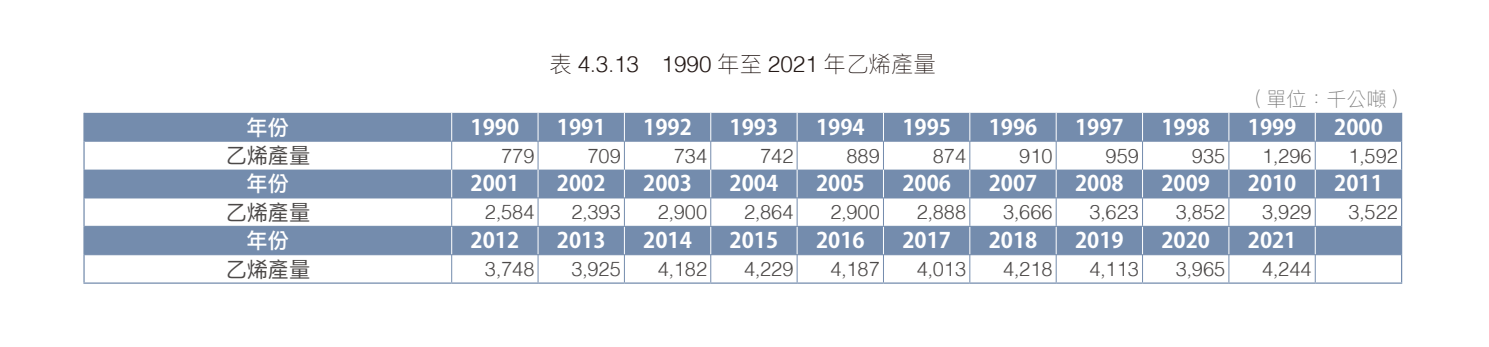
<style>
.page{position:relative;width:1489px;height:347px;background:#fff}
.page>*{position:absolute;margin:0;border:0;box-sizing:border-box;transform-origin:0 0}
.t1{font:300 22.5px "Helvetica";color:#231815}
.t2{font:700 21.25px "Koz Go Pr 6 N";color:#fff}
.t3{font:21.25px "Ping Fang TC";color:#4c4948}
.t4{font:500 21.25px "Ping Fang TC";color:#fff}
.t5{font:300 20px "Helvetica";color:#4c4948}
.t6{font:100 20px "Ping Fang TC";color:#767676}
.s1{font-family:"Ping Fang TC";font-weight:100}
</style>
<div class="page">
<svg style="left:85px;top:113px;width:1315px;height:141px;fill:#748cad"></svg>
<hr style="left:83px;top:113px;width:2px;height:28px;background:#748cad">
<hr style="left:83px;top:141px;width:2px;height:28px;background:#748cad">
<hr style="left:85px;top:141px;width:366px;height:1px;background:#748cad">
<hr style="left:451px;top:141px;width:87px;height:1px;background:#748cad">
<hr style="left:538px;top:141px;width:86px;height:1px;background:#748cad">
<hr style="left:624px;top:141px;width:86px;height:1px;background:#748cad">
<hr style="left:710px;top:141px;width:87px;height:1px;background:#748cad">
<hr style="left:797px;top:141px;width:86px;height:1px;background:#748cad">
<hr style="left:883px;top:141px;width:86px;height:1px;background:#748cad">
<hr style="left:969px;top:141px;width:87px;height:1px;background:#748cad">
<hr style="left:1056px;top:141px;width:86px;height:1px;background:#748cad">
<hr style="left:1142px;top:141px;width:86px;height:1px;background:#748cad">
<hr style="left:1228px;top:141px;width:87px;height:1px;background:#748cad">
<hr style="left:1315px;top:141px;width:85px;height:1px;background:#748cad">
<hr style="left:83px;top:169px;width:2px;height:29px;background:#748cad">
<hr style="left:83px;top:198px;width:2px;height:28px;background:#748cad">
<hr style="left:85px;top:197px;width:366px;height:1px;background:#748cad">
<hr style="left:451px;top:197px;width:87px;height:1px;background:#748cad">
<hr style="left:538px;top:197px;width:86px;height:1px;background:#748cad">
<hr style="left:624px;top:197px;width:86px;height:1px;background:#748cad">
<hr style="left:710px;top:197px;width:87px;height:1px;background:#748cad">
<hr style="left:797px;top:197px;width:86px;height:1px;background:#748cad">
<hr style="left:883px;top:197px;width:86px;height:1px;background:#748cad">
<hr style="left:969px;top:197px;width:87px;height:1px;background:#748cad">
<hr style="left:1056px;top:197px;width:86px;height:1px;background:#748cad">
<hr style="left:1142px;top:197px;width:86px;height:1px;background:#748cad">
<hr style="left:1228px;top:197px;width:87px;height:1px;background:#748cad">
<hr style="left:1315px;top:197px;width:85px;height:1px;background:#748cad">
<hr style="left:83px;top:226px;width:2px;height:28px;background:#748cad">
<hr style="left:85px;top:226px;width:366px;height:1px;background:#748cad">
<hr style="left:451px;top:226px;width:87px;height:1px;background:#748cad">
<hr style="left:538px;top:226px;width:86px;height:1px;background:#748cad">
<hr style="left:624px;top:226px;width:86px;height:1px;background:#748cad">
<hr style="left:710px;top:226px;width:87px;height:1px;background:#748cad">
<hr style="left:797px;top:226px;width:86px;height:1px;background:#748cad">
<hr style="left:883px;top:226px;width:86px;height:1px;background:#748cad">
<hr style="left:969px;top:226px;width:87px;height:1px;background:#748cad">
<hr style="left:1056px;top:226px;width:86px;height:1px;background:#748cad">
<hr style="left:1142px;top:226px;width:86px;height:1px;background:#748cad">
<hr style="left:1228px;top:226px;width:87px;height:1px;background:#748cad">
<hr style="left:1315px;top:226px;width:85px;height:1px;background:#748cad">
<hr style="left:83px;top:254px;width:2px;height:28px;background:#748cad">
<hr style="left:85px;top:254px;width:366px;height:1px;background:#748cad">
<hr style="left:83px;top:282px;width:368px;height:1px;background:#748cad">
<svg style="left:451px;top:113px;width:1px;height:169px"></svg>
<hr style="left:451px;top:254px;width:87px;height:1px;background:#748cad">
<hr style="left:451px;top:282px;width:87px;height:1px;background:#748cad">
<svg style="left:537px;top:113px;width:1px;height:169px"></svg>
<hr style="left:538px;top:254px;width:86px;height:1px;background:#748cad">
<hr style="left:538px;top:282px;width:86px;height:1px;background:#748cad">
<svg style="left:624px;top:113px;width:1px;height:169px"></svg>
<hr style="left:624px;top:254px;width:86px;height:1px;background:#748cad">
<hr style="left:624px;top:282px;width:86px;height:1px;background:#748cad">
<svg style="left:710px;top:113px;width:1px;height:169px"></svg>
<hr style="left:710px;top:254px;width:87px;height:1px;background:#748cad">
<hr style="left:710px;top:282px;width:87px;height:1px;background:#748cad">
<svg style="left:796px;top:113px;width:1px;height:169px"></svg>
<hr style="left:797px;top:254px;width:86px;height:1px;background:#748cad">
<hr style="left:797px;top:282px;width:86px;height:1px;background:#748cad">
<svg style="left:883px;top:113px;width:1px;height:169px"></svg>
<hr style="left:883px;top:254px;width:86px;height:1px;background:#748cad">
<hr style="left:883px;top:282px;width:86px;height:1px;background:#748cad">
<svg style="left:969px;top:113px;width:1px;height:169px"></svg>
<hr style="left:969px;top:254px;width:87px;height:1px;background:#748cad">
<hr style="left:969px;top:282px;width:87px;height:1px;background:#748cad">
<svg style="left:1055px;top:113px;width:1px;height:169px"></svg>
<hr style="left:1056px;top:254px;width:86px;height:1px;background:#748cad">
<hr style="left:1056px;top:282px;width:86px;height:1px;background:#748cad">
<svg style="left:1142px;top:113px;width:1px;height:169px"></svg>
<hr style="left:1142px;top:254px;width:86px;height:1px;background:#748cad">
<hr style="left:1142px;top:282px;width:86px;height:1px;background:#748cad">
<svg style="left:1228px;top:113px;width:1px;height:169px"></svg>
<hr style="left:1228px;top:254px;width:87px;height:1px;background:#748cad">
<hr style="left:1228px;top:282px;width:87px;height:1px;background:#748cad">
<svg style="left:1314px;top:113px;width:1px;height:169px"></svg>
<hr style="left:1315px;top:254px;width:85px;height:1px;background:#748cad">
<svg style="left:1400px;top:113px;width:1px;height:143px"></svg>
<hr style="left:1315px;top:282px;width:86px;height:1px;background:#748cad">
<p class="t1" style="left:549px;top:45px;width:388px"><span class="s1">表</span> 4<span class="s1">.</span>3<span class="s1">.</span>13 1990 <span class="s1">年至</span> 2021 <span class="s1">年乙烯產量</span></p>
<p class="t6" style="left:1254px;top:86px;width:145px">( 單位：千公噸 )</p>
<p class="t4" style="left:246px;top:114px;width:44px">年份</p>
<p class="t2" style="left:470px;top:115px;width:50px">1990</p>
<p class="t2" style="left:557px;top:115px;width:50px">1991</p>
<p class="t2" style="left:643px;top:115px;width:50px">1992</p>
<p class="t2" style="left:729px;top:115px;width:50px">1993</p>
<p class="t2" style="left:816px;top:115px;width:50px">1994</p>
<p class="t2" style="left:902px;top:115px;width:50px">1995</p>
<p class="t2" style="left:988px;top:115px;width:50px">1996</p>
<p class="t2" style="left:1075px;top:115px;width:50px">1997</p>
<p class="t2" style="left:1161px;top:115px;width:50px">1998</p>
<p class="t2" style="left:1247px;top:115px;width:50px">1999</p>
<p class="t2" style="left:1333px;top:115px;width:50px">2000</p>
<p class="t3" style="left:225px;top:142px;width:86px">乙烯產量</p>
<p class="t5" style="left:501px;top:138px;width:35px">779</p>
<p class="t5" style="left:587px;top:138px;width:35px">709</p>
<p class="t5" style="left:673px;top:138px;width:35px">734</p>
<p class="t5" style="left:760px;top:138px;width:35px">742</p>
<p class="t5" style="left:846px;top:138px;width:35px">889</p>
<p class="t5" style="left:932px;top:138px;width:35px">874</p>
<p class="t5" style="left:1019px;top:138px;width:35px">910</p>
<p class="t5" style="left:1105px;top:138px;width:35px">959</p>
<p class="t5" style="left:1191px;top:138px;width:35px">935</p>
<p class="t5" style="left:1261px;top:138px;width:51px">1<span class="s1">,</span>296</p>
<p class="t5" style="left:1348px;top:138px;width:51px">1<span class="s1">,</span>592</p>
<p class="t4" style="left:246px;top:171px;width:44px">年份</p>
<p class="t2" style="left:470px;top:171px;width:50px">2001</p>
<p class="t2" style="left:557px;top:171px;width:50px">2002</p>
<p class="t2" style="left:643px;top:171px;width:50px">2003</p>
<p class="t2" style="left:729px;top:171px;width:50px">2004</p>
<p class="t2" style="left:816px;top:171px;width:50px">2005</p>
<p class="t2" style="left:902px;top:171px;width:50px">2006</p>
<p class="t2" style="left:988px;top:171px;width:50px">2007</p>
<p class="t2" style="left:1075px;top:171px;width:50px">2008</p>
<p class="t2" style="left:1161px;top:171px;width:50px">2009</p>
<p class="t2" style="left:1247px;top:171px;width:50px">2010</p>
<p class="t2" style="left:1333px;top:171px;width:50px">2011</p>
<p class="t3" style="left:225px;top:199px;width:86px">乙烯產量</p>
<p class="t5" style="left:485px;top:195px;width:51px">2<span class="s1">,</span>584</p>
<p class="t5" style="left:571px;top:195px;width:51px">2<span class="s1">,</span>393</p>
<p class="t5" style="left:657px;top:195px;width:51px">2<span class="s1">,</span>900</p>
<p class="t5" style="left:744px;top:195px;width:51px">2<span class="s1">,</span>864</p>
<p class="t5" style="left:830px;top:195px;width:51px">2<span class="s1">,</span>900</p>
<p class="t5" style="left:916px;top:195px;width:51px">2<span class="s1">,</span>888</p>
<p class="t5" style="left:1003px;top:195px;width:51px">3<span class="s1">,</span>666</p>
<p class="t5" style="left:1089px;top:195px;width:51px">3<span class="s1">,</span>623</p>
<p class="t5" style="left:1175px;top:195px;width:51px">3<span class="s1">,</span>852</p>
<p class="t5" style="left:1261px;top:195px;width:51px">3<span class="s1">,</span>929</p>
<p class="t5" style="left:1348px;top:195px;width:51px">3<span class="s1">,</span>522</p>
<p class="t4" style="left:246px;top:227px;width:44px">年份</p>
<p class="t2" style="left:470px;top:228px;width:50px">2012</p>
<p class="t2" style="left:557px;top:228px;width:50px">2013</p>
<p class="t2" style="left:643px;top:228px;width:50px">2014</p>
<p class="t2" style="left:729px;top:228px;width:50px">2015</p>
<p class="t2" style="left:816px;top:228px;width:50px">2016</p>
<p class="t2" style="left:902px;top:228px;width:50px">2017</p>
<p class="t2" style="left:988px;top:228px;width:50px">2018</p>
<p class="t2" style="left:1075px;top:228px;width:50px">2019</p>
<p class="t2" style="left:1161px;top:228px;width:50px">2020</p>
<p class="t2" style="left:1247px;top:228px;width:50px">2021</p>
<p class="t3" style="left:225px;top:256px;width:86px">乙烯產量</p>
<p class="t5" style="left:485px;top:252px;width:51px">3<span class="s1">,</span>748</p>
<p class="t5" style="left:571px;top:252px;width:51px">3<span class="s1">,</span>925</p>
<p class="t5" style="left:657px;top:252px;width:51px">4<span class="s1">,</span>182</p>
<p class="t5" style="left:744px;top:252px;width:51px">4<span class="s1">,</span>229</p>
<p class="t5" style="left:830px;top:252px;width:51px">4<span class="s1">,</span>187</p>
<p class="t5" style="left:916px;top:252px;width:51px">4<span class="s1">,</span>013</p>
<p class="t5" style="left:1003px;top:252px;width:51px">4<span class="s1">,</span>218</p>
<p class="t5" style="left:1089px;top:252px;width:51px">4<span class="s1">,</span>113</p>
<p class="t5" style="left:1175px;top:252px;width:51px">3<span class="s1">,</span>965</p>
<p class="t5" style="left:1261px;top:252px;width:51px">4<span class="s1">,</span>244</p>
</div>
